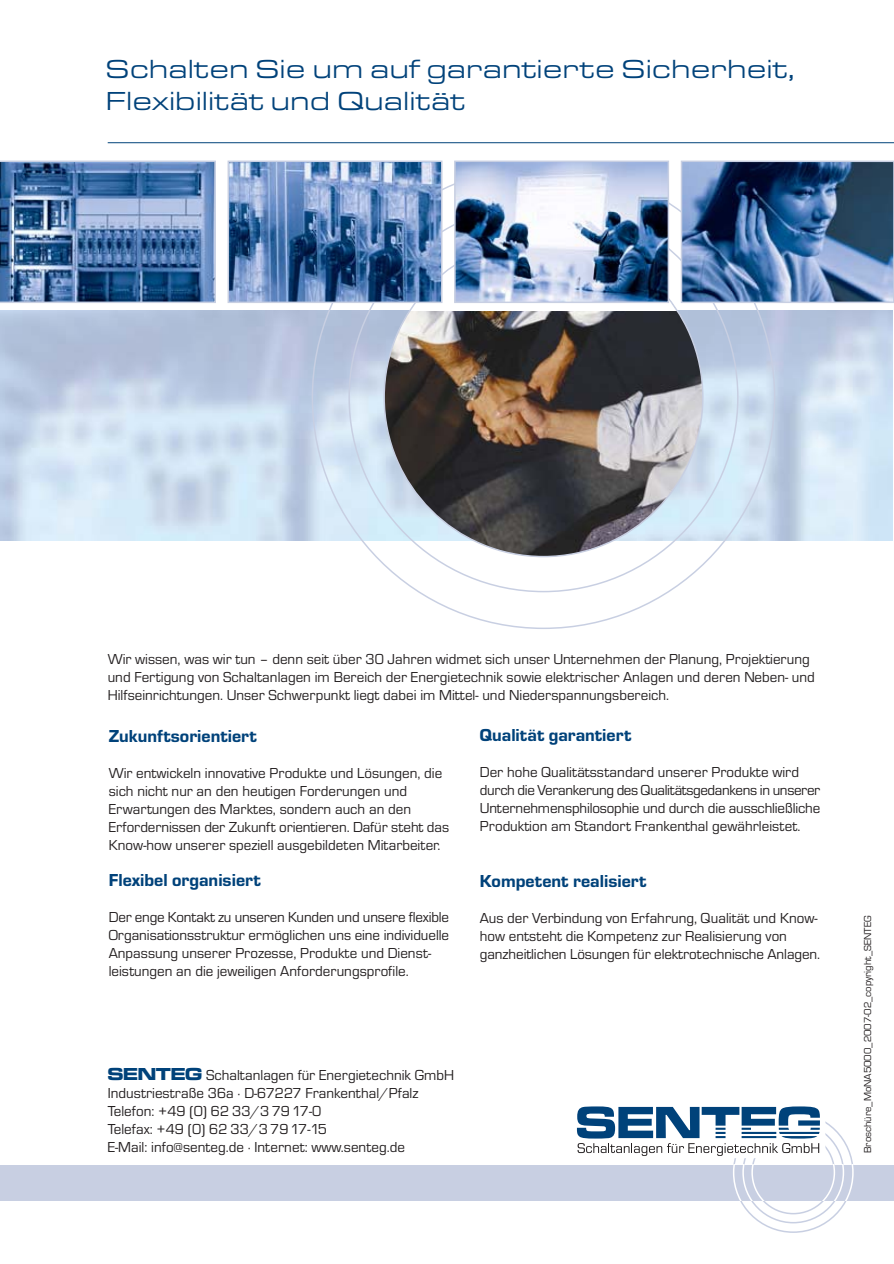
<style>
.page{position:relative;width:894px;height:1264px;background:#fff}
.page>*{position:absolute;margin:0;border:0;box-sizing:border-box;transform-origin:0 0}
.t1{font:expanded 27px/32.4px "Eurostile T";color:#00427a}
.t2{font:800 18px "Eurostile T";color:#00427a}
.t3{font:15px/18px "Eurostile T";color:#231f20}
.t4{font:10.5px "Eurostile T";color:#231f20}
.s1{font-family:"Microgramma D Bold Exte";font-size:18px;color:#00427a}
</style>
<div class="page">
<svg style="left:311px;top:183px;width:465px;height:446px"></svg>
<svg style="left:0;top:160px;width:443px;height:144px;background:#5f82af"></svg>
<img style="left:456px;top:163px;width:211px;height:138px">
<div style="left:454px;top:161px;width:215px;height:142px;border:1px solid #c8cfe2"></div>
<div style="left:0;top:1165px;width:894px;height:35px;background:#c8cfe2"></div>
<svg style="left:577px;top:1106px;width:277px;height:127px"></svg>
<hr style="left:108px;top:142px;width:786px;height:1px;background:#00427a">
<img style="left:682px;top:163px;width:210px;height:138px">
<div style="left:680px;top:161px;width:214px;height:142px;border:1px solid #c8cfe2"></div>
<h1 class="t1" style="left:106px;top:55px;width:691px">Schalten Sie um auf garantierte Sicherheit,<br>Flexibilität und Qualität</h1>
<p class="t3" style="left:108px;top:651px;width:708px">Wir wissen, was wir tun – denn seit über 30 Jahren widmet sich unser Unternehmen der Planung, Projektierung und Fertigung von Schaltanlagen im Bereich der Energietechnik sowie elektrischer Anlagen und deren Neben- und<br>Hilfseinrichtungen. Unser Schwerpunkt liegt dabei im Mittel- und Niederspannungsbereich.</p>
<p class="t2" style="left:109px;top:729px;width:149px">Zukunftsorientiert</p>
<p class="t3" style="left:109px;top:765px;width:342px">Wir entwickeln innovative Produkte und Lösungen, die sich nicht nur an den heutigen Forderungen und Erwartungen des Marktes, sondern auch an den Erfordernissen der Zukunft orientieren. Dafür steht das Know-how unserer speziell ausgebildeten Mitarbeiter.</p>
<p class="t2" style="left:109px;top:873px;width:153px">Flexibel organisiert</p>
<p class="t3" style="left:109px;top:909px;width:342px">Der enge Kontakt zu unseren Kunden und unsere flexible Organisationsstruktur ermöglichen uns eine individuelle Anpassung unserer Prozesse, Produkte und Dienst&shy;leistungen an die jeweiligen Anforderungsprofile.</p>
<p class="t2" style="left:480px;top:728px;width:153px">Qualität garantiert</p>
<p class="t3" style="left:480px;top:764px;width:342px">Der hohe Qualitätsstandard unserer Produkte wird durch die Verankerung des Qualitätsgedankens in unserer Unternehmensphilosophie und durch die ausschließliche Produktion am Standort Frankenthal gewährleistet.</p>
<p class="t2" style="left:480px;top:874px;width:168px">Kompetent realisiert</p>
<p class="t3" style="left:480px;top:910px;width:342px">Aus der Verbindung von Erfahrung, Qualität und Know&shy;how entsteht die Kompetenz zur Realisierung von ganzheitlichen Lösungen für elektrotechnische Anlagen.</p>
<p class="t3" style="left:108px;top:1068px;width:348px"><span class="s1">SENTEG</span> Schaltanlagen für Energietechnik GmbH Industriestraße 36a · D-67227 Frankenthal/Pfalz Telefon: +49 (0) 62 33/3 79 17-0<br>Telefax: +49 (0) 62 33/3 79 17-15<br>E-Mail: info@senteg.de · Internet: www.senteg.de</p>
<p class="t4" style="left:863px;top:1153px;width:239px;rotate:-90deg">Broschüre_MoNA5000_2007-02_copyright_SENTEG</p>
</div>
